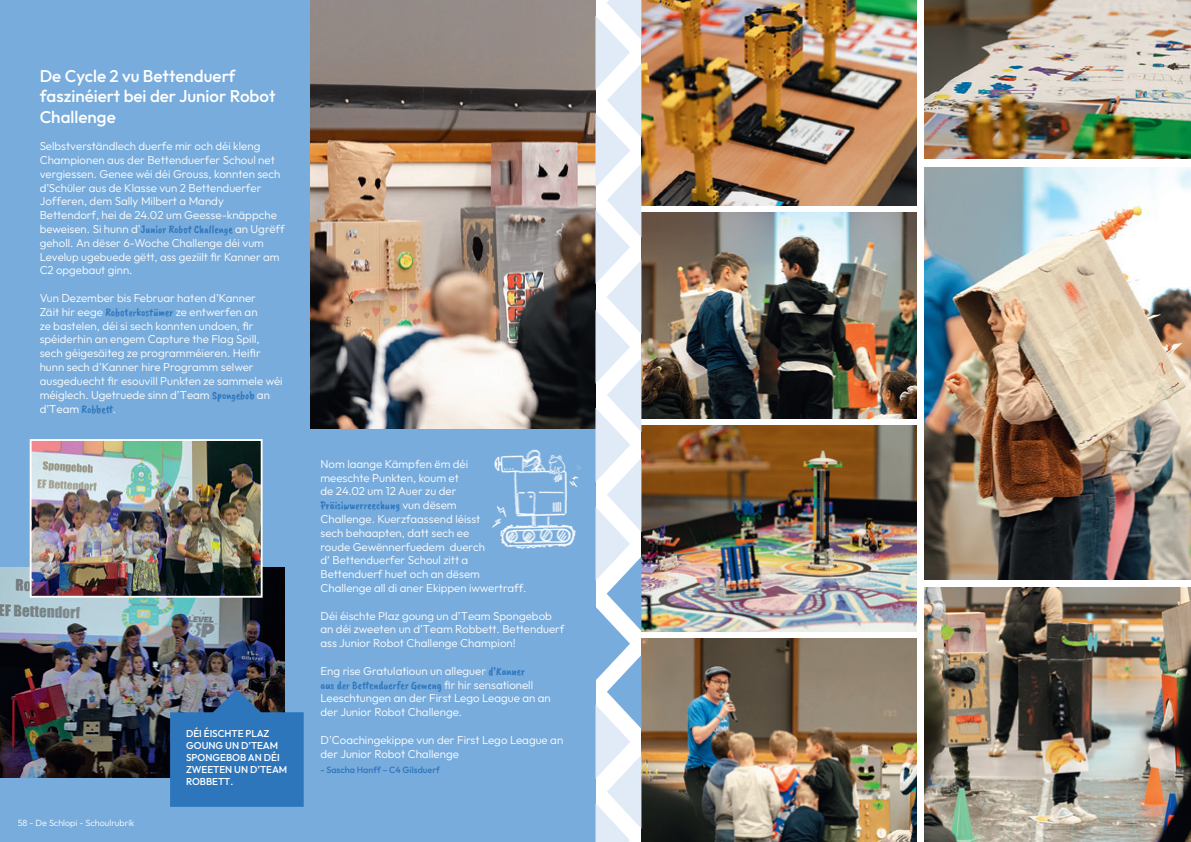
<style>
.page{position:relative;width:1191px;height:842px;background:#fff}
.page>*{position:absolute;margin:0;border:0;box-sizing:border-box;transform-origin:0 0}
.t1{font:100 17px/20.4px "Outfit";color:#fff}
.t2{font:100 11.5px/13.8px "Outfit";color:#fff}
.t3{font:100 10px/12px "Outfit";color:#fff}
.t4{font:100 9px "Outfit";color:#fff}
.t5{font:100 9px "Outfit";color:#2e76bc}
.s1{font-family:"Caveat Brush";font-weight:400;color:#2e76bc}
</style>
<div class="page">
<div style="left:0;top:0;width:595px;height:842px;background:#78acdc"></div>
<img style="left:924px;top:167px;width:267px;height:413px">
<img style="left:641px;top:0;width:275px;height:206px">
<img style="left:925px;top:0;width:266px;height:159px">
<img style="left:925px;top:588px;width:266px;height:254px">
<img style="left:641px;top:213px;width:275px;height:205px">
<img style="left:641px;top:425px;width:275px;height:206px">
<img style="left:641px;top:638px;width:275px;height:204px">
<img style="left:310px;top:0;width:285px;height:429px">
<img style="left:492px;top:449px;width:89px;height:100px">
<img style="left:0;top:567px;width:285px;height:210px">
<img style="left:33px;top:442px;width:227px;height:153px">
<div style="left:30px;top:439px;width:233px;height:159px;border:2px solid #fff"></div>
<svg style="left:170px;top:689px;width:134px;height:118px;background:#3472af"></svg>
<svg style="left:595px;top:0;width:46px;height:842px"></svg>
<p class="t1" style="left:40px;top:66px;width:237px">De Cycle 2 vu Bettenduerf faszinéiert bei der Junior Robot<br>Challenge</p>
<p class="t2" style="left:40px;top:139px;width:246px">Selbstverständlech duerfe mir och déi kleng Championen aus der Bettenduerfer Schoul net vergiessen. Genee wéi déi Grouss, konnten sech d’Schüler aus de Klasse vun 2 Bettenduerfer Jofferen, dem Sally Milbert a Mandy Bettendorf, hei de 24.02 um Geesse-knäppche beweisen. Si hunn d’<span class="s1">Junior Robot Challenge</span> an Ugrëff geholl. An dëser 6-Woche Challenge déi vum Levelup ugebuede gëtt, ass geziilt fir Kanner am C2 opgebaut ginn.</p>
<p class="t2" style="left:40px;top:291px;width:244px">Vun Dezember bis Februar haten d’Kanner<br>Zäit hir eege <span class="s1">Roboterkostümer</span> ze entwerfen an<br>ze bastelen, déi si sech konnten undoen, fir spéiderhin an engem Capture the Flag Spill, sech géigesäiteg ze programméieren. Heifir hunn sech d’Kanner hire Programm selwer ausgeduecht fir esouvill Punkten ze sammele wéi méiglech. Ugetruede sinn d’Team <span class="s1">Spongebob</span> an d’Team <span class="s1">Robbett</span>.</p>
<p class="t4" style="left:18px;top:817px;width:118px">58 - De Schlopi - Schoulrubrik</p>
<p class="t3" style="left:186px;top:728px;width:103px">DÉI ÉISCHTE PLAZ<br>GOUNG UN D’TEAM<br>SPONGEBOB AN DÉI<br>ZWEETEN UN D’TEAM<br>ROBBETT.</p>
<p class="t2" style="left:320px;top:457px;width:207px">Nom laange Kämpfen ëm déi<br>meeschte Punkten, koum et<br>de 24.02 um 12 Auer zu der<br><span class="s1">Präisiwwerreechung</span> vun dësem<br>Challenge. Kuerzfaassend léisst<br>sech behaapten, datt sech ee<br>roude Gewënnerfuedem duerch<br>d‘ Bettenduerfer Schoul zitt a<br>Bettenduerf huet och an dësem<br>Challenge all di aner Ekippen iwwertraff.</p>
<p class="t2" style="left:320px;top:609px;width:245px">Déi éischte Plaz goung un d’Team Spongebob an déi zweeten un d’Team Robbett. Bettenduerf ass Junior Robot Challenge Champion!</p>
<p class="t2" style="left:320px;top:664px;width:232px">Eng rise Gratulatioun un alleguer <span class="s1">d’Kanner<br>aus der Bettenduerfer Gemeng</span> fir hir sensationell Leeschtungen an der First Lego League an an der Junior Robot Challenge.</p>
<p class="t2" style="left:320px;top:733px;width:244px;line-height:14.4px">D’Coachingekippe vun der First Lego League an der Junior Robot Challenge</p>
<p class="t5" style="left:320px;top:764px;width:121px">- Sascha Hanff – C4 Gilsduerf</p>
</div>
